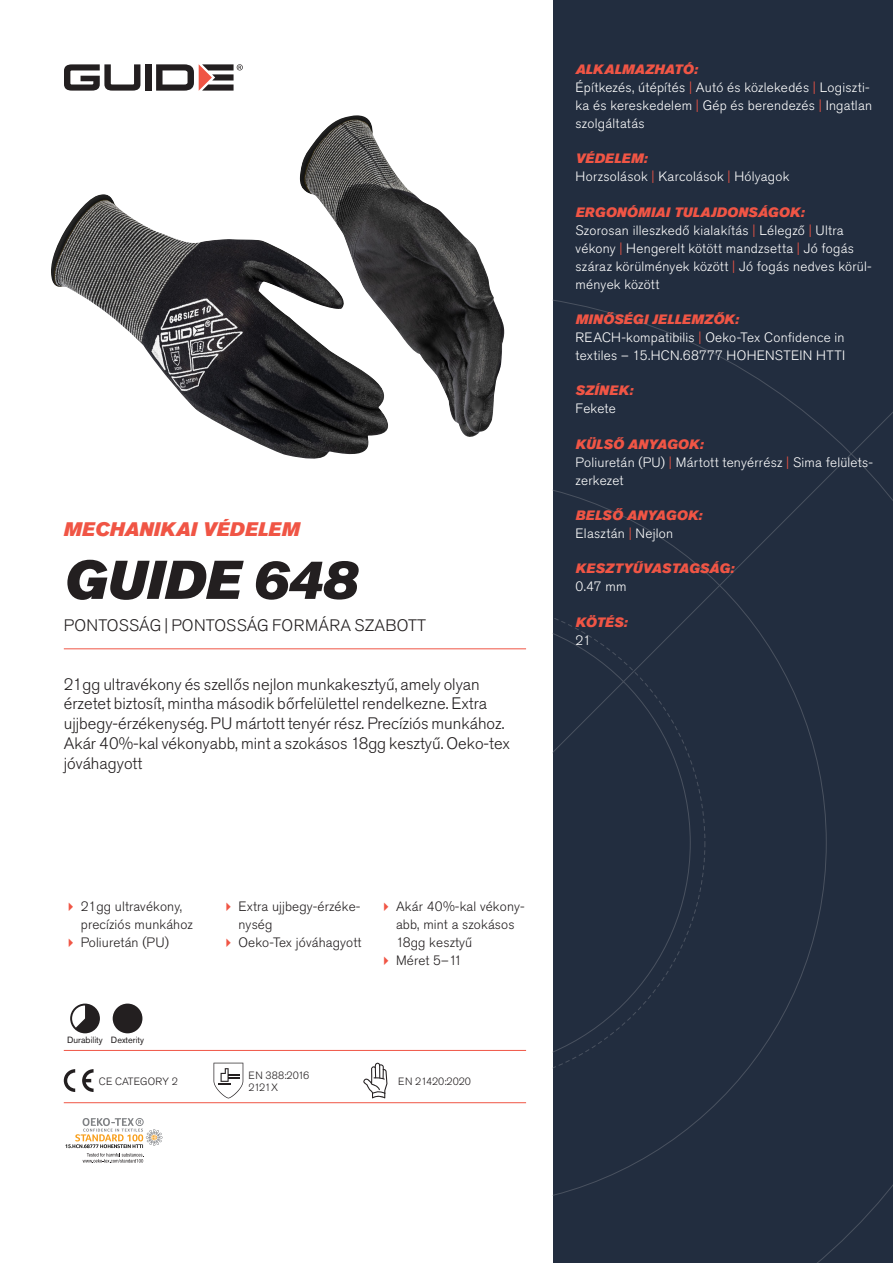
<style>
.page{position:relative;width:893px;height:1263px;background:#fff}
.page>*{position:absolute;margin:0;border:0;box-sizing:border-box;transform-origin:0 0}
.Rubrik{font:italic 54px "Akzidenz Grotesk Pro Super";color:#231f20}
.Överrubrik{font:italic 19.5px "Akzidenz Grotesk Pro Super";letter-spacing:.005em;color:#f05545}
.Ingress{font:300 16.5px/19.8px "Akzidenz Grotesk Pro";color:#231f20}
.Product_-_AltSegment{font:300 16.5px "Akzidenz Grotesk Pro";letter-spacing:.01em;color:#231f20}
.Produkt_-_Brödtext{font:300 13.5px/18px "Akzidenz Grotesk Pro";letter-spacing:.02em;color:#fff}
.t1{font:300 13.5px/18px "Akzidenz Grotesk Pro";letter-spacing:.01em;color:#231f20}
.Produkt_-_Namn{font:italic 13.5px "Akzidenz Grotesk Pro Super";letter-spacing:.015em;color:#f05545}
.t2{font:300 10.5px "Akzidenz Grotesk Pro";color:#231f20}
.Produkt_-_Egenskaper{font:9px "Akzidenz Grotesk Pro";color:#231f20}
.s1{color:#f05545}
</style>
<div class="page">
<div style="left:145px;top:64px;width:7px;height:27px;background:#231f20"></div>
<svg style="left:156px;top:64px;width:87px;height:27px"></svg>
<svg style="left:64px;top:64px;width:76px;height:27px"></svg>
<div style="left:553px;top:0;width:340px;height:1263px;background:#222d3f"></div>
<svg style="left:553px;top:300px;width:340px;height:963px"></svg>
<hr style="left:64px;top:1050px;width:462px;height:1px;background:#f05545">
<hr style="left:64px;top:1102px;width:462px;height:1px;background:#f05545">
<svg style="left:70px;top:1003px;width:30px;height:30px"></svg>
<div style="left:113px;top:1003px;width:29px;height:30px;background:#231f20;border-radius:50%"></div>
<svg style="left:64px;top:1069px;width:11px;height:23px"></svg>
<svg style="left:82px;top:1069px;width:12px;height:23px"></svg>
<svg style="left:214px;top:1063px;width:29px;height:35px"></svg>
<svg style="left:363px;top:1063px;width:24px;height:35px"></svg>
<svg style="left:65px;top:1118px;width:98px;height:45px"></svg>
<img style="left:51px;top:115px;width:454px;height:344px">
<hr style="left:64px;top:648px;width:462px;height:1px;background:#f05545">
<p class="Överrubrik" style="left:64px;top:517px;width:237px">MECHANIKAI VÉDELEM</p>
<p class="Rubrik" style="left:64px;top:545px;width:295px">GUIDE 648</p>
<p class="Product_-_AltSegment" style="left:64px;top:615px;width:364px">PONTOSSÁG | PONTOSSÁG FORMÁRA SZABOTT</p>
<p class="Ingress" style="left:64px;top:674px;width:448px">21gg ultravékony és szellős nejlon munkakesztyű, amely olyan érzetet biztosít, mintha második bőrfelülettel rendelkezne. Extra ujjbegy-érzékenység. PU mártott tenyér rész. Precíziós munkához.<br>Akár 40%-kal vékonyabb, mint a szokásos 18gg kesztyű. Oeko-tex jóváhagyott</p>
<p class="Produkt_-_Namn" style="left:576px;top:60px;width:124px">ALKALMAZHATÓ:</p>
<p class="Produkt_-_Brödtext" style="left:576px;top:78px;width:298px">Építkezés, útépítés <span class="s1">|</span> Autó és közlekedés <span class="s1">|</span> Logiszti&shy;ka és kereskedelem <span class="s1">|</span> Gép és berendezés <span class="s1">|</span> Ingatlan szolgáltatás</p>
<p class="Produkt_-_Namn" style="left:576px;top:150px;width:73px">VÉDELEM:</p>
<p class="Produkt_-_Brödtext" style="left:576px;top:168px;width:215px">Horzsolások <span class="s1">|</span> Karcolások <span class="s1">|</span> Hólyagok</p>
<p class="Produkt_-_Namn" style="left:576px;top:203px;width:230px">ERGONÓMIAI TULAJDONSÁGOK:</p>
<p class="Produkt_-_Brödtext" style="left:576px;top:221px;width:298px">Szorosan illeszkedő kialakítás <span class="s1">|</span> Lélegző <span class="s1">|</span> Ultra vékony <span class="s1">|</span> Hengerelt kötött mandzsetta <span class="s1">|</span> Jó fogás száraz körülmények között <span class="s1">|</span> Jó fogás nedves körül&shy;mények között</p>
<p class="Produkt_-_Namn" style="left:576px;top:310px;width:165px">MINŐSÉGI JELLEMZŐK:</p>
<p class="Produkt_-_Brödtext" style="left:576px;top:328px;width:271px">REACH-kompatibilis <span class="s1">|</span> Oeko-Tex Confidence in textiles – 15.HCN.68777 HOHENSTEIN HTTI</p>
<p class="Produkt_-_Namn" style="left:576px;top:382px;width:59px">SZÍNEK:</p>
<p class="Produkt_-_Brödtext" style="left:576px;top:400px;width:42px">Fekete</p>
<p class="Produkt_-_Namn" style="left:576px;top:435px;width:129px">KÜLSŐ ANYAGOK:</p>
<p class="Produkt_-_Brödtext" style="left:576px;top:453px;width:299px">Poliuretán (PU) <span class="s1">|</span> Mártott tenyérrész <span class="s1">|</span> Sima felülets&shy;zerkezet</p>
<p class="Produkt_-_Namn" style="left:576px;top:506px;width:128px">BELSŐ ANYAGOK:</p>
<p class="Produkt_-_Brödtext" style="left:576px;top:524px;width:99px">Elasztán <span class="s1">|</span> Nejlon</p>
<p class="Produkt_-_Namn" style="left:576px;top:560px;width:160px">KESZTYŰVASTAGSÁG:</p>
<p class="Produkt_-_Brödtext" style="left:576px;top:578px;width:52px">0.47 mm</p>
<p class="Produkt_-_Namn" style="left:576px;top:613px;width:53px">KÖTÉS:</p>
<p class="Produkt_-_Brödtext" style="left:576px;top:631px;width:17px">21</p>
<p class="t1" style="left:81px;top:897px;width:114px">21gg ultravékony, precíziós munkához</p>
<p class="t1" style="left:81px;top:933px;width:90px">Poliuretán (PU)</p>
<p class="Produkt_-_Egenskaper" style="left:67px;top:1034px;width:37px">Durability</p>
<p class="Produkt_-_Egenskaper" style="left:111px;top:1034px;width:35px">Dexterity</p>
<p class="t2" style="left:99px;top:1074px;width:81px">CE CATEGORY 2</p>
<p class="t1" style="left:238px;top:897px;width:123px">Extra ujjbegy-érzéke&shy;nység</p>
<p class="t1" style="left:238px;top:933px;width:124px">Oeko-Tex jóváhagyott</p>
<p class="t1" style="left:396px;top:897px;width:130px">Akár 40%-kal vékony&shy;abb, mint a szokásos<br>18gg kesztyű</p>
<p class="t1" style="left:396px;top:951px;width:68px">Méret 5–11</p>
<p class="t2" style="left:248px;top:1068px;width:62px">EN 388:2016</p>
<p class="t2" style="left:248px;top:1080px;width:31px">2121X</p>
<p class="t2" style="left:398px;top:1074px;width:74px">EN 21420:2020</p>
</div>
